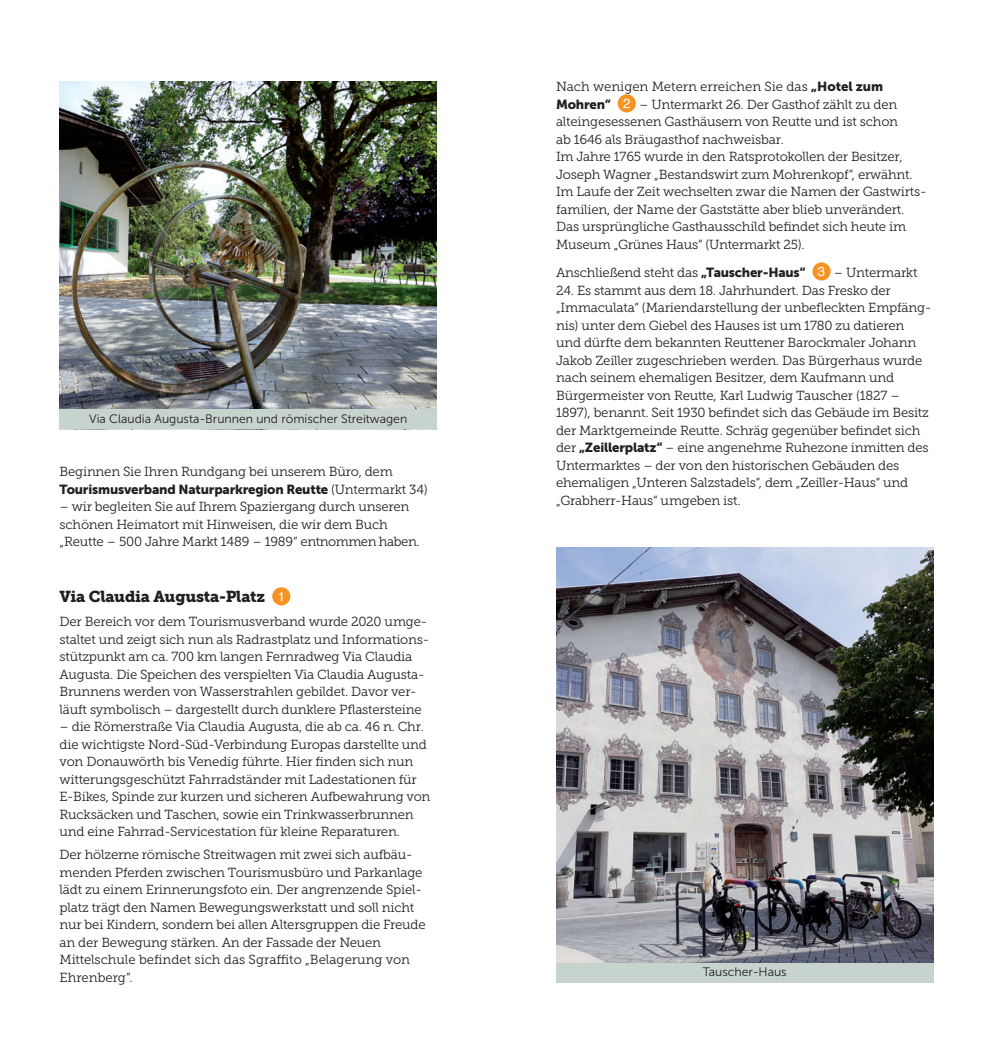
<style>
.page{position:relative;width:993px;height:1042px;background:#fff}
.page>*{position:absolute;margin:0;border:0;box-sizing:border-box;transform-origin:0 0}
.t1{font:15.75px "Museo Slab 900";letter-spacing:-.015em;color:#231f20}
.t2{font:13.12px/17.5px "Museo Slab 300";letter-spacing:-.015em;color:#231f20}
.t3{font:13.12px "Museo Sans 900";letter-spacing:-.015em;color:#231f20}
.t4{font:12.25px "Museo Sans 300";color:#231f20}
.s1{font-family:"Museo Slab 300"}
.s2{font-family:"Helvetica";font-size:13.12px;color:#fff}
.s3{font-family:"Museo Sans 900"}
.s4{font-family:"Helvetica";color:#fff}
</style>
<div class="page">
<div style="left:272px;top:587px;width:18px;height:18px;background:#f69323;border-radius:50%"></div>
<div style="left:617px;top:94px;width:18px;height:18px;background:#f69323;border-radius:50%"></div>
<div style="left:812px;top:262px;width:18px;height:18px;background:#f69323;border-radius:50%"></div>
<img style="left:60px;top:81px;width:377px;height:328px">
<img style="left:556px;top:548px;width:377px;height:414px">
<div style="left:60px;top:409px;width:377px;height:20px;background:#c7d3cd"></div>
<div style="left:556px;top:962px;width:377px;height:20px;background:#c7d3cd"></div>
<p class="t4" style="left:89px;top:412px;width:319px">Via Claudia Augusta-Brunnen und römischer Streitwagen</p>
<p class="t2" style="left:60px;top:463px;width:334px">Beginnen Sie Ihren Rundgang bei unserem Büro, dem</p>
<p class="t3" style="left:60px;top:482px;width:369px">Tourismusverband Naturparkregion Reutte <span class="s1">(Untermarkt 34)</span></p>
<p class="t2" style="left:60px;top:498px;width:361px">– wir begleiten Sie auf Ihrem Spaziergang durch unseren schönen Heimatort mit Hinweisen, die wir dem Buch „Reutte – 500 Jahre Markt 1489 – 1989“ entnommen haben.</p>
<p class="t1" style="left:60px;top:587px;width:227px">Via Claudia Augusta-Platz <span class="s2">1</span></p>
<p class="t2" style="left:60px;top:613px;width:371px">Der Bereich vor dem Tourismusverband wurde 2020 umge&shy;staltet und zeigt sich nun als Radrastplatz und Informations&shy;stützpunkt am ca. 700 km langen Fernradweg Via Claudia Augusta. Die Speichen des verspielten Via Claudia Augusta-Brunnens werden von Wasserstrahlen gebildet. Davor ver&shy;läuft symbolisch – dargestellt durch dunklere Pflastersteine</p>
<p class="t2" style="left:60px;top:718px;width:372px">– die Römerstraße Via Claudia Augusta, die ab ca. 46 n. Chr. die wichtigste Nord-Süd-Verbindung Europas darstellte und von Donauwörth bis Venedig führte. Hier finden sich nun witterungsgeschützt Fahrradständer mit Ladestationen für E-Bikes, Spinde zur kurzen und sicheren Aufbewahrung von Rucksäcken und Taschen, sowie ein Trinkwasserbrunnen und eine Fahrrad-Servicestation für kleine Reparaturen.</p>
<p class="t2" style="left:60px;top:846px;width:367px">Der hölzerne römische Streitwagen mit zwei sich aufbäu&shy;menden Pferden zwischen Tourismusbüro und Parkanlage lädt zu einem Erinnerungsfoto ein. Der angrenzende Spiel&shy;platz trägt den Namen Bewegungswerkstatt und soll nicht nur bei Kindern, sondern bei allen Altersgruppen die Freude an der Bewegung stärken. An der Fassade der Neuen Mittelschule befindet sich das Sgraffito „Belagerung von Ehrenberg“.</p>
<p class="t2" style="left:556px;top:78px;width:372px">Nach wenigen Metern erreichen Sie das <span class="s3">„Hotel zum Mohren“</span> <span class="s4">2</span> – Untermarkt 26. Der Gasthof zählt zu den alteingesessenen Gasthäusern von Reutte und ist schon<br>ab 1646 als Bräugasthof nachweisbar.<br>Im Jahre 1765 wurde in den Ratsprotokollen der Besitzer, Joseph Wagner „Bestandswirt zum Mohrenkopf“, erwähnt.<br>Im Laufe der Zeit wechselten zwar die Namen der Gastwirts&shy;familien, der Name der Gaststätte aber blieb unverändert.<br>Das ursprüngliche Gasthausschild befindet sich heute im Museum „Grünes Haus“ (Untermarkt 25).</p>
<p class="t2" style="left:556px;top:264px;width:363px">Anschließend steht das <span class="s3">„Tauscher-Haus“</span> <span class="s4">3</span> – Untermarkt</p>
<p class="t2" style="left:556px;top:281px;width:377px">24. Es stammt aus dem 18. Jahrhundert. Das Fresko der „Immaculata“ (Mariendarstellung der unbefleckten Empfäng&shy;nis) unter dem Giebel des Hauses ist um 1780 zu datieren und dürfte dem bekannten Reuttener Barockmaler Johann Jakob Zeiller zugeschrieben werden. Das Bürgerhaus wurde nach seinem ehemaligen Besitzer, dem Kaufmann und Bürgermeister von Reutte, Karl Ludwig Tauscher (1827 – 1897), benannt. Seit 1930 befindet sich das Gebäude im Besitz der Marktgemeinde Reutte. Schräg gegenüber befindet sich der <span class="s3">„Zeillerplatz“</span> – eine angenehme Ruhezone inmitten des Untermarktes – der von den historischen Gebäuden des ehemaligen „Unteren Salzstadels“, dem „Zeiller-Haus“ und „Grabherr-Haus“ umgeben ist.</p>
<p class="t4" style="left:702px;top:965px;width:85px">Tauscher-Haus</p>
</div>
